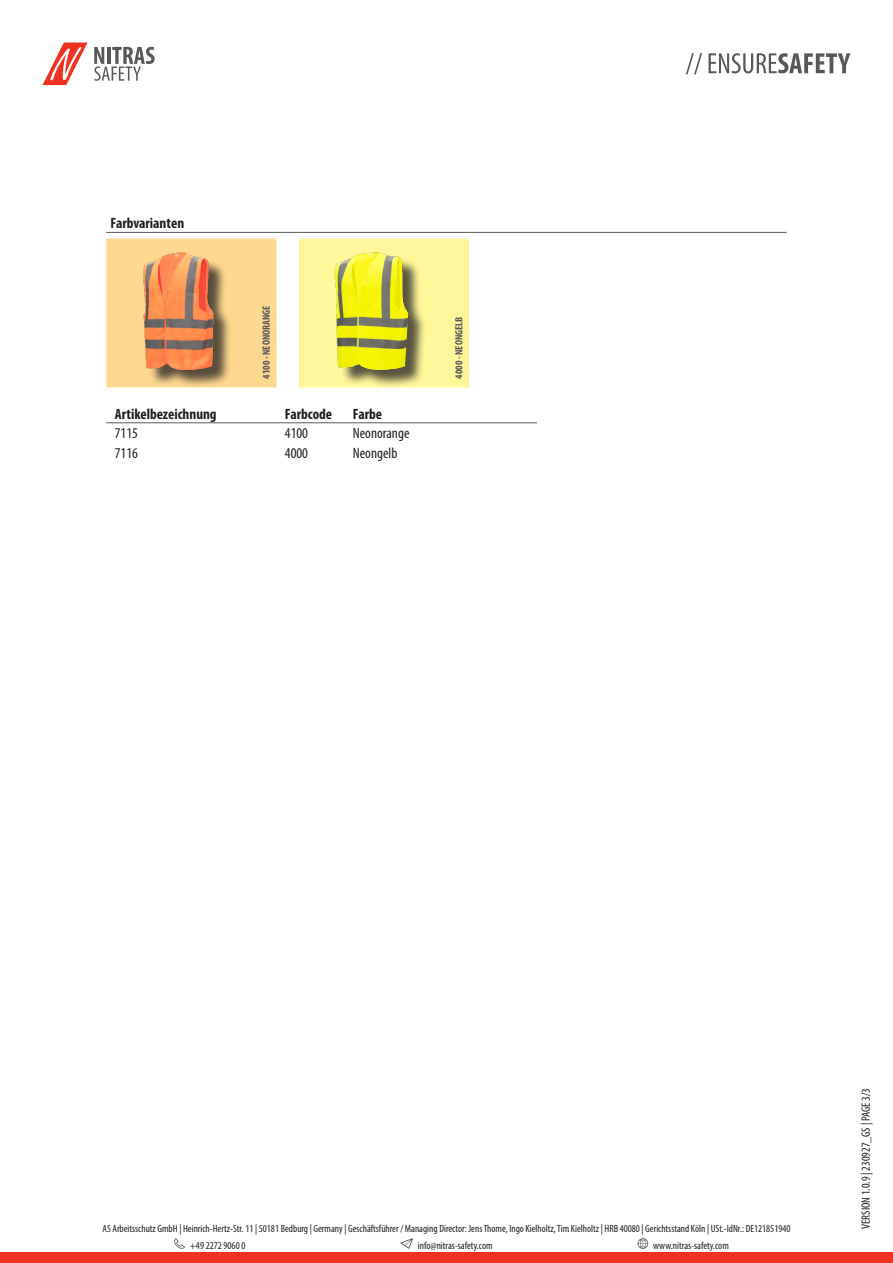
<style>
.page{position:relative;width:893px;height:1263px;background:#fff}
.page>*{position:absolute;margin:0;border:0;box-sizing:border-box;transform-origin:0 0}
.t1{font:700 condensed 15px "Myriad Pro";color:#231f20}
.t2{font:condensed 15px "Myriad Pro";color:#231f20}
.t3{font:condensed 12px "Myriad Pro";color:#231f20}
.t4{font:condensed 10.5px/17px "Myriad Pro";color:#231f20}
.t5{font:700 condensed 10.5px "Myriad Pro";color:#57585a}
</style>
<div class="page">
<div style="left:0;top:1252px;width:893px;height:11px;background:#ef3122"></div>
<svg style="left:174px;top:1238px;width:11px;height:11px"></svg>
<svg style="left:400px;top:1238px;width:13px;height:11px"></svg>
<svg style="left:638px;top:1238px;width:10px;height:11px"></svg>
<svg style="left:43px;top:43px;width:45px;height:42px"></svg>
<svg style="left:94px;top:47px;width:61px;height:34px"></svg>
<svg style="left:686px;top:53px;width:16px;height:21px"></svg>
<svg style="left:708px;top:53px;width:142px;height:20px"></svg>
<hr style="left:106px;top:232px;width:681px;height:1px;background:#57585a">
<div style="left:106px;top:239px;width:170px;height:148px;background:#fed88f"></div>
<div style="left:299px;top:239px;width:170px;height:148px;background:#fff79a"></div>
<div style="left:146px;top:255px;width:86px;height:133px;background:#231f20;opacity:.75"></div>
<img style="left:115px;top:247px;width:127px;height:128px">
<div style="left:337px;top:255px;width:89px;height:133px;background:#231f20;opacity:.75"></div>
<img style="left:307px;top:247px;width:128px;height:128px">
<hr style="left:106px;top:422px;width:170px;height:1px;background:#57585a">
<hr style="left:276px;top:422px;width:68px;height:1px;background:#57585a">
<hr style="left:344px;top:422px;width:193px;height:1px;background:#57585a">
<p class="t1" style="left:111px;top:214px;width:75px">Farbvarianten</p>
<p class="t5" style="left:260px;top:379px;width:75px;rotate:-90deg">4100 - NEONORANGE</p>
<p class="t5" style="left:452px;top:379px;width:64px;rotate:-90deg">4000 - NEONGELB</p>
<p class="t1" style="left:115px;top:404px;width:103px">Artikelbezeichnung</p>
<p class="t1" style="left:285px;top:404px;width:49px">Farbcode</p>
<p class="t1" style="left:353px;top:404px;width:31px">Farbe</p>
<p class="t2" style="left:115px;top:424px;width:25px">7115</p>
<p class="t2" style="left:285px;top:424px;width:25px">4100</p>
<p class="t2" style="left:353px;top:424px;width:58px">Neonorange</p>
<p class="t2" style="left:115px;top:444px;width:25px">7116</p>
<p class="t2" style="left:285px;top:444px;width:25px">4000</p>
<p class="t2" style="left:353px;top:444px;width:46px">Neongelb</p>
<p class="t4" style="left:190px;top:1220px;width:602px;text-indent:-87px">AS Arbeitsschutz GmbH | Heinrich-Hertz-Str. 11 | 50181 Bedburg | Germany | Geschäftsführer / Managing Director: Jens Thome, Ingo Kielholtz, Tim Kielholtz | HRB 40080 | Gerichtsstand Köln | USt.-IdNr.: DE121851940 +49 2272 9060 0</p>
<p class="t4" style="left:418px;top:1237px;width:76px">info@nitras-safety.com</p>
<p class="t4" style="left:653px;top:1237px;width:77px">www.nitras-safety.com</p>
<p class="t3" style="left:859px;top:1229px;width:142px;rotate:-90deg">VERSION 1.0.9 | 230927_GS | PAGE 3/3</p>
</div>
